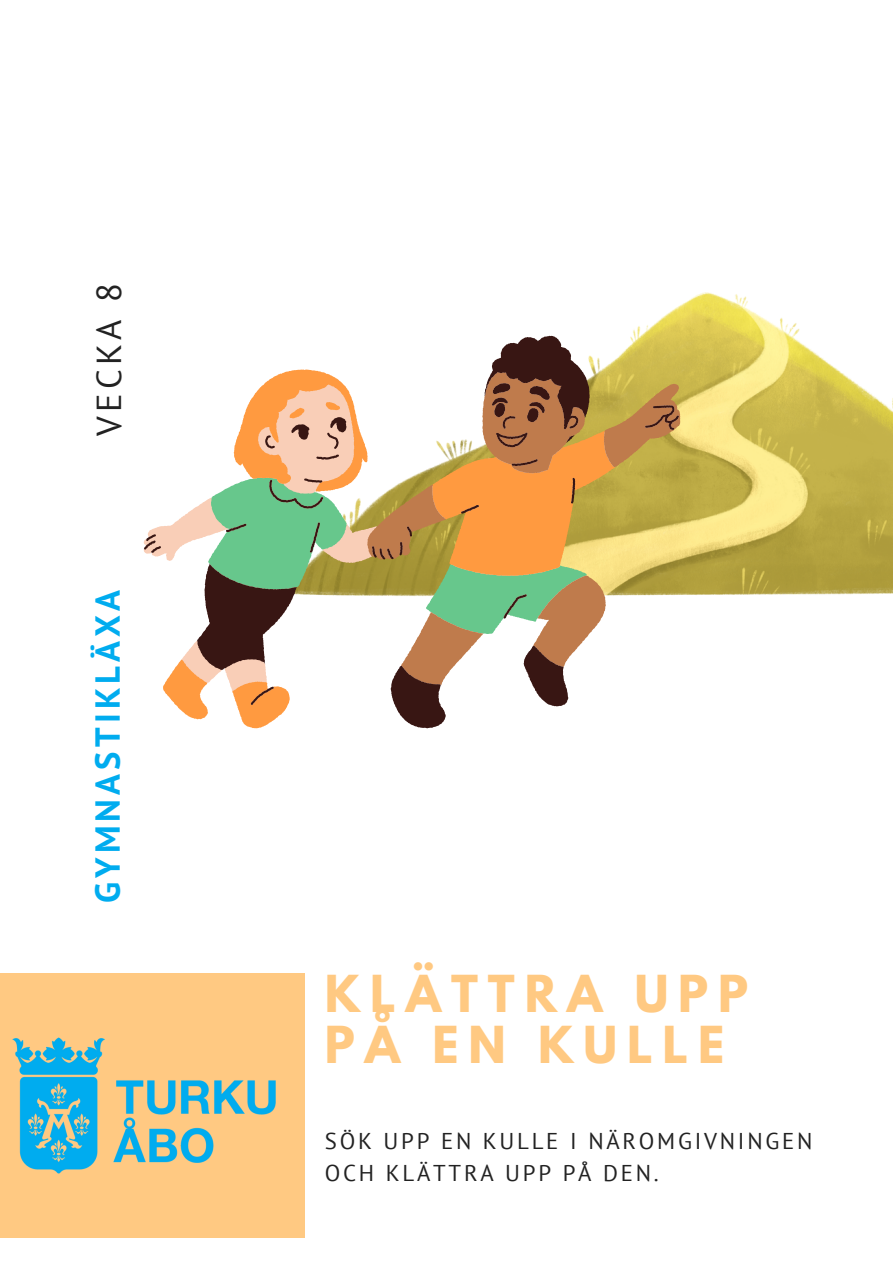
<style>
.page{position:relative;width:893px;height:1264px;background:#fff}
.page>*{position:absolute;margin:0;border:0;box-sizing:border-box;transform-origin:0 0}
.t1{font:700 45.15px/51.8px "League Spartan";letter-spacing:.22em;color:#ffc982}
.t2{font:700 34.65px "PT Sans";letter-spacing:.12em;color:#00acef}
.t3{font:34.65px "PT Sans";letter-spacing:.12em;color:#222}
.t4{font:22.8px/32.5px "PT Sans";letter-spacing:.12em;color:#222}
</style>
<div class="page">
<div style="left:0;top:973px;width:304px;height:264px;background:#ffc982"></div>
<img style="left:12px;top:1037px;width:264px;height:137px">
<img style="left:549px;top:292px;width:343px;height:303px">
<svg style="left:144px;top:336px;width:535px;height:392px"></svg>
<p class="t3" style="left:86px;top:435px;width:154px;rotate:-90deg">VECKA 8</p>
<p class="t2" style="left:84px;top:903px;width:315px;rotate:-90deg">GYMNASTIKLÄXA</p>
<p class="t1" style="left:325px;top:973px;width:425px">KLÄTTRA UPP<br>PÅ EN KULLE</p>
<p class="t4" style="left:325px;top:1123px;width:489px">SÖK UPP EN KULLE I NÄROMGIVNINGEN<br>OCH KLÄTTRA UPP PÅ DEN.</p>
</div>
